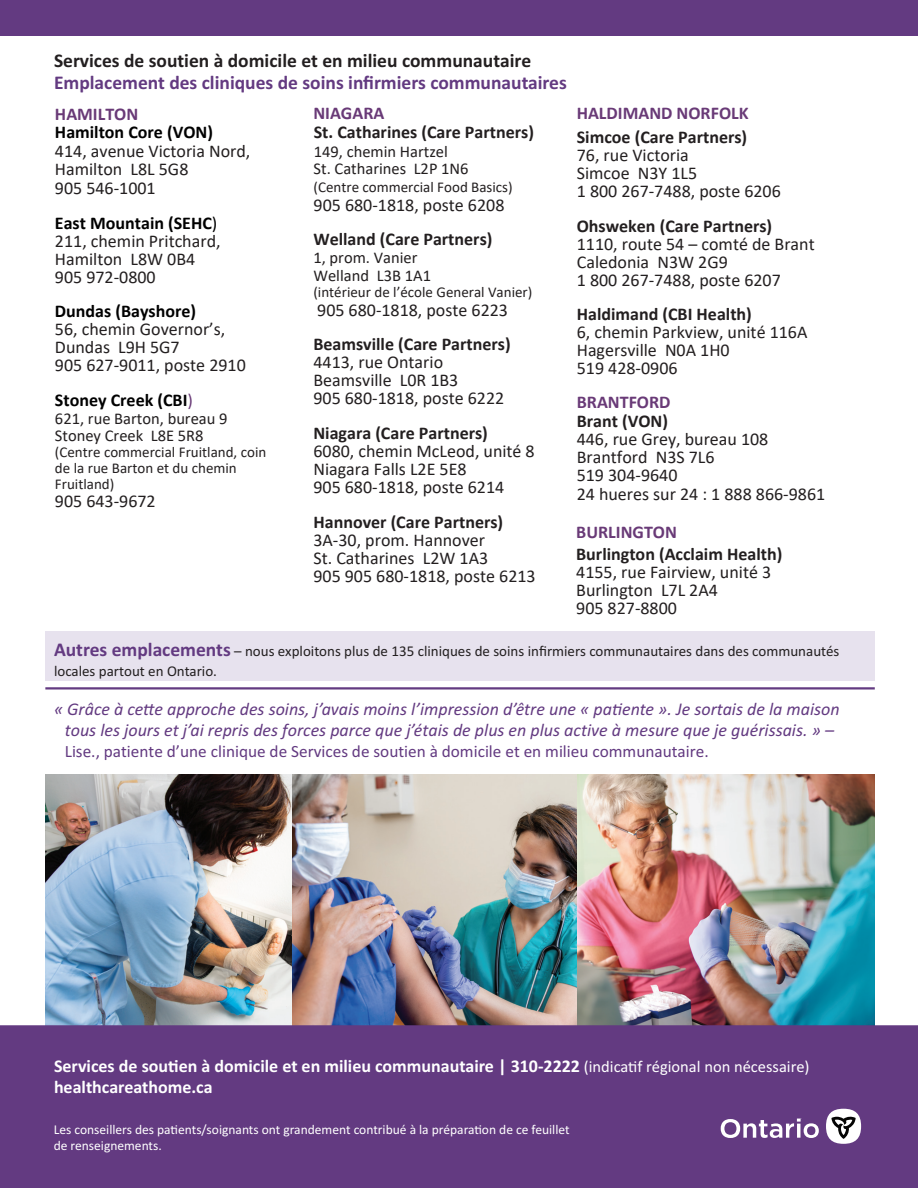
<style>
.page{position:relative;width:918px;height:1188px;background:#fff}
.page>*{position:absolute;margin:0;border:0;box-sizing:border-box;transform-origin:0 0}
.t1{font:700 19.5px/22.5px "Calibri";color:#633a81}
.t2{font:18px/18px "Calibri";color:#231f20}
.t3{font:700 18px/18.3px "Calibri";color:#231f20}
.t4{font:italic 18px/21px "Calibri";color:#633a81;text-align:center}
.t5{font:700 18px "Calibri";color:#fff}
.t6{font:700 18px "Calibri";color:#000}
.t7{font:700 18px "Calibri";color:#693a77}
.t8{font:700 18px "Calibri";color:#693a77}
.t9{font:17.25px "Calibri";color:#633a81}
.t10{font:16.5px/17.5px "Calibri";color:#231f20}
.t11{font:15px/15.8px "Calibri";color:#231f20}
.t12{font:13.5px/16.2px "Calibri";color:#fff}
.s1{color:#231f20}
.s2{font-weight:700;color:#000}
.s3{color:#000}
.s4{font-weight:400;color:#693a77}
.s5{color:#693a77}
.s6{font-weight:700;font-size:19.5px;color:#633a81}
.s7{font-weight:400;font-size:16.5px}
</style>
<div class="page">
<img style="left:45px;top:774px;width:533px;height:251px">
<div style="left:45px;top:631px;width:830px;height:50px;background:#e7e2ee"></div>
<img style="left:578px;top:774px;width:297px;height:251px">
<div style="left:0;top:1025px;width:918px;height:163px;background:#633a81"></div>
<div style="left:0;top:0;width:918px;height:35px;background:#633a81"></div>
<hr style="left:45px;top:687px;width:830px;height:3px;background:#633a81">
<div style="left:826px;top:1109px;width:35px;height:35px;background:#fff;border-radius:50%"></div>
<svg style="left:831px;top:1116px;width:25px;height:23px"></svg>
<svg style="left:721px;top:1119px;width:98px;height:19px"></svg>
<p class="t1" style="left:54px;top:48px;width:514px"><span class="s1">Services de soutien à domicile et en milieu communautaire<br></span>Emplacement des cliniques de soins infirmiers communautaires</p>
<p class="t8" style="left:55px;top:101px;width:85px">HAMILTON</p>
<p class="t6" style="left:55px;top:120px;width:160px">Hamilton Core (VON)</p>
<p class="t2" style="left:55px;top:141px;width:197px;line-height:18.5px">414, avenue Victoria Nord,<br>Hamilton L8L 5G8<br>905 546-1001</p>
<p class="t2" style="left:55px;top:213px;width:167px"><span class="s2">East Mountain (SEHC</span><span class="s3">)<br></span>211, chemin Pritchard,<br>Hamilton L8W 0B4<br>905 972-0800</p>
<p class="t6" style="left:55px;top:299px;width:143px">Dundas (Bayshore)</p>
<p class="t2" style="left:55px;top:320px;width:192px">56, chemin Governor’s,<br>Dundas L9H 5G7<br>905 627-9011, poste 2910</p>
<p class="t6" style="left:55px;top:387px;width:139px">Stoney Creek (CBI<span class="s4">)</span></p>
<p class="t10" style="left:55px;top:409px;width:174px">621, rue Barton, bureau 9<br>Stoney Creek L8E 5R8</p>
<p class="t11" style="left:55px;top:444px;width:213px">(Centre commercial Fruitland, coin de la rue Barton et du chemin<br>Fruitland)</p>
<p class="t2" style="left:55px;top:492px;width:102px">905 643-9672</p>
<p class="t8" style="left:313px;top:101px;width:72px">NIAGARA</p>
<p class="t3" style="left:314px;top:123px;width:222px">St. Catharines (Care Partners)</p>
<p class="t10" style="left:314px;top:142px;width:157px">149, chemin Hartzel<br>St. Catharines L2P 1N6</p>
<p class="t11" style="left:314px;top:179px;width:201px">(Centre commercial Food Basics)</p>
<p class="t2" style="left:314px;top:195px;width:192px">905 680-1818, poste 6208</p>
<p class="t3" style="left:313px;top:230px;width:181px">Welland (Care Partners)</p>
<p class="t10" style="left:313px;top:249px;width:119px">1, prom. Vanier<br>Welland L3B 1A1</p>
<p class="t11" style="left:313px;top:284px;width:220px">(intérieur de l’école General Vanier)</p>
<p class="t2" style="left:317px;top:300px;width:192px">905 680-1818, poste 6223</p>
<p class="t3" style="left:313px;top:335px;width:199px">Beamsville (Care Partners)</p>
<p class="t2" style="left:313px;top:353px;width:192px">4413, rue Ontario<br>Beamsville L0R 1B3<br>905 680-1818, poste 6222</p>
<p class="t3" style="left:313px;top:424px;width:176px">Niagara (Care Partners)</p>
<p class="t2" style="left:313px;top:442px;width:223px">6080, chemin McLeod, unité 8<br>Niagara Falls L2E 5E8<br>905 680-1818, poste 6214</p>
<p class="t3" style="left:313px;top:513px;width:191px">Hannover (Care Partners)</p>
<p class="t2" style="left:313px;top:531px;width:224px">3A-30, prom. Hannover<br>St. Catharines L2W 1A3<br>905 905 680-1818, poste 6213</p>
<p class="t7" style="left:577px;top:100px;width:173px">HALDIMAND NORFOLK</p>
<p class="t3" style="left:577px;top:128px;width:172px">Simcoe (Care Partners)</p>
<p class="t2" style="left:577px;top:146px;width:206px">76, rue Victoria<br>Simcoe N3Y 1L5<br>1 800 267-7488, poste 6206</p>
<p class="t3" style="left:577px;top:216px;width:197px">Ohsweken (Care Partners)</p>
<p class="t2" style="left:577px;top:234px;width:239px">1110, route 54 – comté de Brant<br>Caledonia N3W 2G9<br>1 800 267-7488, poste 6207</p>
<p class="t3" style="left:577px;top:305px;width:177px">Haldimand (CBI Health)</p>
<p class="t2" style="left:577px;top:323px;width:232px">6, chemin Parkview, unité 116A<br>Hagersville N0A 1H0<br>519 428-0906</p>
<p class="t3" style="left:577px;top:393px;width:95px"><span class="s5">B</span><span class="s5">RANTFORD<br></span>Brant (VON)</p>
<p class="t2" style="left:577px;top:429px;width:250px">446, rue Grey, bureau 108<br>Brantford N3S 7L6<br>519 304-9640<br>24 hueres sur 24 : 1 888 866-9861</p>
<p class="t7" style="left:576px;top:519px;width:102px">BURLINGTON</p>
<p class="t3" style="left:576px;top:544px;width:208px">Burlington (Acclaim Health)</p>
<p class="t2" style="left:576px;top:562px;width:196px">4155, rue Fairview, unité 3<br>Burlington L7L 2A4<br>905 827-8800</p>
<p class="t11" style="left:54px;top:641px;width:787px;line-height:19.5px"><span class="s6">Autres emplacements</span> – nous exploitons plus de 135 cliniques de soins infirmiers communautaires dans des communautés locales partout en Ontario.</p>
<p class="t4" style="left:54px;top:698px;width:787px">« Grâce à cette approche des soins, j’avais moins l’impression d’être une « patiente ». Je sortais de la maison tous les jours et j’ai repris des forces parce que j’étais de plus en plus active à mesure que je guérissais. » –</p>
<p class="t9" style="left:65px;top:739px;width:645px">Lise., patiente d’une clinique de Services de soutien à domicile et en milieu communautaire.</p>
<p class="t5" style="left:54px;top:1053px;width:757px">Services de soutien à domicile et en milieu communautaire | 310-2222 <span class="s7">(indicatif régional non nécessaire)</span></p>
<p class="t5" style="left:54px;top:1074px;width:160px">healthcareathome.ca</p>
<p class="t12" style="left:54px;top:1121px;width:517px">Les conseillers des patients/soignants ont grandement contribué à la préparation de ce feuillet de renseignements.</p>
</div>
